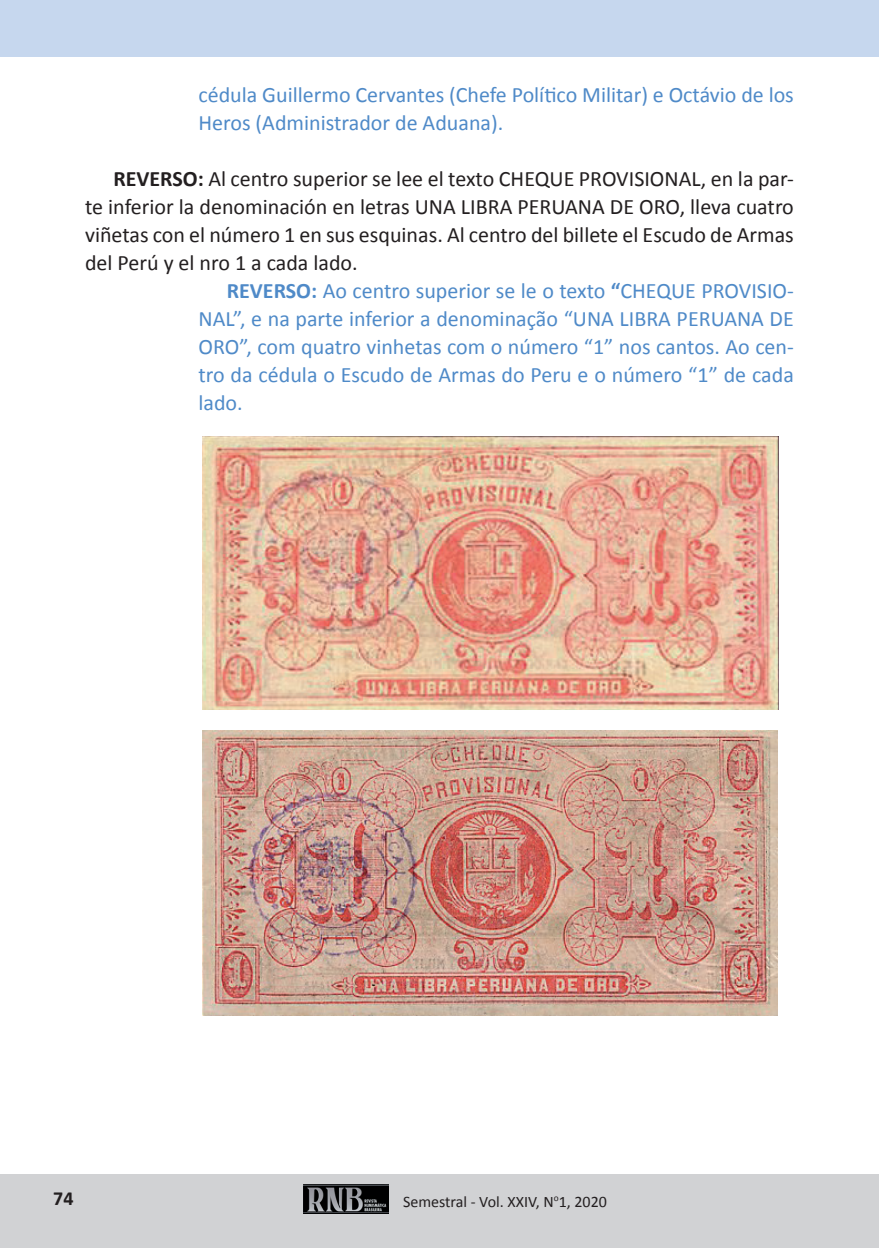
<style>
.page{position:relative;width:879px;height:1248px;background:#fff}
.page>*{position:absolute;margin:0;border:0;box-sizing:border-box;transform-origin:0 0}
.t1{font:22px/28px "Calibri";color:#4f8ac8}
.t2{font:22px "Calibri";color:#231f20}
.t3{font:700 20px "Calibri";color:#231f20}
.t4{font:16px "Calibri";color:#231f20}
.s1{font-weight:700}
</style>
<div class="page">
<div style="left:0;top:1174px;width:879px;height:73px;background:#d1d2d4"></div>
<div style="left:0;top:0;width:879px;height:57px;background:#c6d7ee"></div>
<img style="left:304px;top:1184px;width:84px;height:29px">
<img style="left:203px;top:730px;width:575px;height:285px">
<img style="left:203px;top:437px;width:575px;height:272px">
<p class="t1" style="left:198px;top:80px;width:597px">cédula Guillermo Cervantes (Chefe Político Militar) e Octávio de los<br>Heros (Administrador de Aduana).</p>
<p class="t2" style="left:113px;top:164px;width:682px"><span class="s1">REVERSO:</span> Al centro superior se lee el texto CHEQUE PROVISIONAL, en la par-</p>
<p class="t2" style="left:85px;top:192px;width:710px">te inferior la denominación en letras UNA LIBRA PERUANA DE ORO, lleva cuatro</p>
<p class="t2" style="left:85px;top:220px;width:710px">viñetas con el número 1 en sus esquinas. Al centro del billete el Escudo de Armas</p>
<p class="t2" style="left:85px;top:248px;width:274px">del Perú y el nro 1 a cada lado.</p>
<p class="t1" style="left:227px;top:276px;width:568px"><span class="s1">REVERSO:</span> Ao centro superior se le o texto <span class="s1">“</span>CHEQUE PROVISIO-</p>
<p class="t1" style="left:198px;top:304px;width:597px">NAL”, e na parte inferior a denominação “UNA LIBRA PERUANA DE</p>
<p class="t1" style="left:198px;top:332px;width:597px">ORO”, com quatro vinhetas com o número “1” nos cantos. Ao cen-</p>
<p class="t1" style="left:198px;top:360px;width:597px">tro da cédula o Escudo de Armas do Peru e o número “1” de cada</p>
<p class="t1" style="left:198px;top:388px;width:46px">lado.</p>
<p class="t3" style="left:53px;top:1185px;width:22px">74</p>
<p class="t4" style="left:403px;top:1191px;width:205px">Semestral - Vol. XXIV, N<sup>o</sup>1, 2020</p>
</div>
